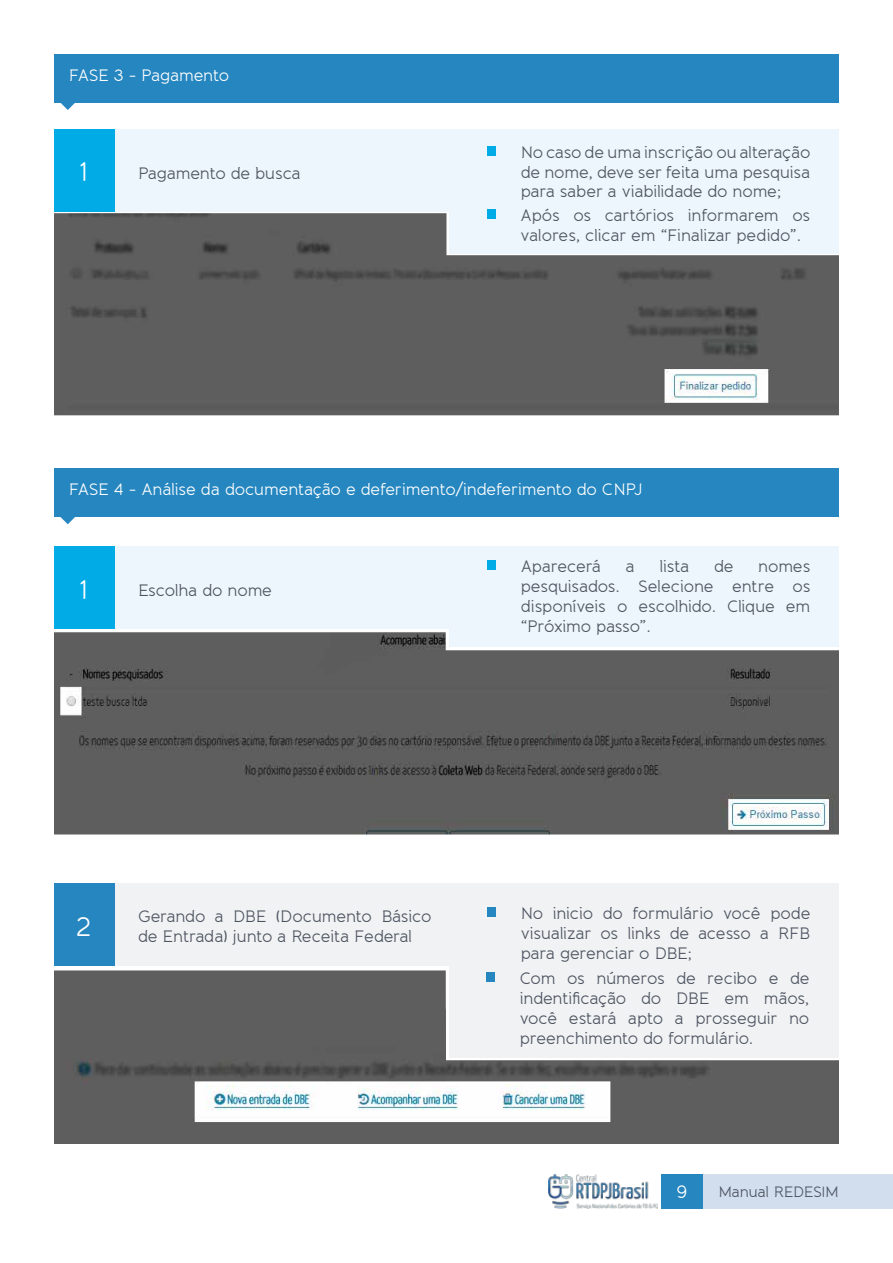
<style>
.page{position:relative;width:893px;height:1263px;background:#fff}
.page>*{position:absolute;margin:0;border:0;box-sizing:border-box;transform-origin:0 0}
.t1{font:27px "Banda";color:#fff}
.t2{font:18px "Banda";color:#fff}
.t3{font:16.5px/19.8px "Banda";letter-spacing:-.01em;color:#4d5460;text-align:justify}
.t4{font:16.5px "Banda";letter-spacing:-.02em;color:#fff}
.t5{font:15px "Banda";letter-spacing:-.03em;color:#4d5460}
</style>
<div class="page">
<div style="left:703px;top:1175px;width:190px;height:34px;background:#d2ddee"></div>
<div style="left:661px;top:1175px;width:42px;height:34px;background:#2586c0"></div>
<img style="left:548px;top:1175px;width:110px;height:34px">
<div style="left:114px;top:883px;width:725px;height:82px;background:#f0f2f4"></div>
<div style="left:449px;top:961px;width:390px;height:97px;background:#f0f2f4"></div>
<div style="left:54px;top:883px;width:60px;height:82px;background:#2586c0"></div>
<div style="left:487px;top:908px;width:8px;height:9px;background:#2586c0"></div>
<svg style="left:54px;top:970px;width:441px;height:39px;background:#6f6f70"></svg>
<img style="left:54px;top:1009px;width:785px;height:135px">
<div style="left:449px;top:617px;width:390px;height:30px;background:#edf6fc"></div>
<div style="left:114px;top:129px;width:725px;height:82px;background:#edf6fc"></div>
<div style="left:449px;top:197px;width:390px;height:56px;background:#edf6fc"></div>
<div style="left:54px;top:129px;width:60px;height:82px;background:#00abe6"></div>
<div style="left:487px;top:146px;width:8px;height:9px;background:#00abe6"></div>
<div style="left:487px;top:210px;width:8px;height:9px;background:#00abe6"></div>
<img style="left:54px;top:213px;width:785px;height:202px">
<div style="left:54px;top:54px;width:785px;height:48px;background:#2586c0"></div>
<svg style="left:60px;top:102px;width:16px;height:8px"></svg>
<div style="left:54px;top:468px;width:785px;height:48px;background:#2586c0"></div>
<svg style="left:60px;top:516px;width:16px;height:8px"></svg>
<img style="left:54px;top:632px;width:785px;height:202px">
<div style="left:114px;top:546px;width:725px;height:83px;background:#edf6fc"></div>
<div style="left:54px;top:546px;width:60px;height:83px;background:#00abe6"></div>
<div style="left:487px;top:561px;width:8px;height:9px;background:#00abe6"></div>
<p class="t4" style="left:69px;top:65px;width:162px">FASE 3 - Pagamento</p>
<h1 class="t1" style="left:80px;top:155px;width:9px">1</h1>
<p class="t3" style="left:138px;top:163px;width:164px">Pagamento de busca</p>
<p class="t3" style="left:521px;top:142px;width:291px">No caso de uma inscrição ou alteração de nome, deve ser feita uma pesquisa para saber a viabilidade do nome;</p>
<p class="t3" style="left:521px;top:206px;width:291px">Após os cartórios informarem os valores, clicar em “Finalizar pedido”.</p>
<p class="t4" style="left:69px;top:479px;width:575px">FASE 4 - Análise da documentação e deferimento/indeferimento do CNPJ</p>
<h1 class="t1" style="left:80px;top:573px;width:9px">1</h1>
<p class="t3" style="left:138px;top:581px;width:135px">Escolha do nome</p>
<p class="t3" style="left:521px;top:557px;width:82px">Aparecerá</p>
<p class="t3" style="left:626px;top:557px;width:10px">a</p>
<p class="t3" style="left:659px;top:557px;width:32px">lista</p>
<p class="t3" style="left:714px;top:557px;width:21px">de</p>
<p class="t3" style="left:521px;top:557px;width:291px;text-indent:238px">nomes pesquisados. Selecione entre os disponíveis o escolhido. Clique em “Próximo passo”.</p>
<h1 class="t1" style="left:77px;top:910px;width:16px">2</h1>
<p class="t3" style="left:138px;top:907px;width:295px">Gerando a DBE (Documento Básico</p>
<p class="t3" style="left:138px;top:926px;width:276px">de Entrada) junto a Receita Federal</p>
<p class="t3" style="left:521px;top:904px;width:291px">No inicio do formulário você pode visualizar os links de acesso a RFB para gerenciar o DBE;</p>
<p class="t3" style="left:520px;top:969px;width:291px">Com os números de recibo e de indentificação do DBE em mãos, você estará apto a prosseguir no preenchimento do formulário.</p>
<p class="t2" style="left:676px;top:1181px;width:12px">9</p>
<p class="t5" style="left:718px;top:1183px;width:122px">Manual REDESIM</p>
</div>
